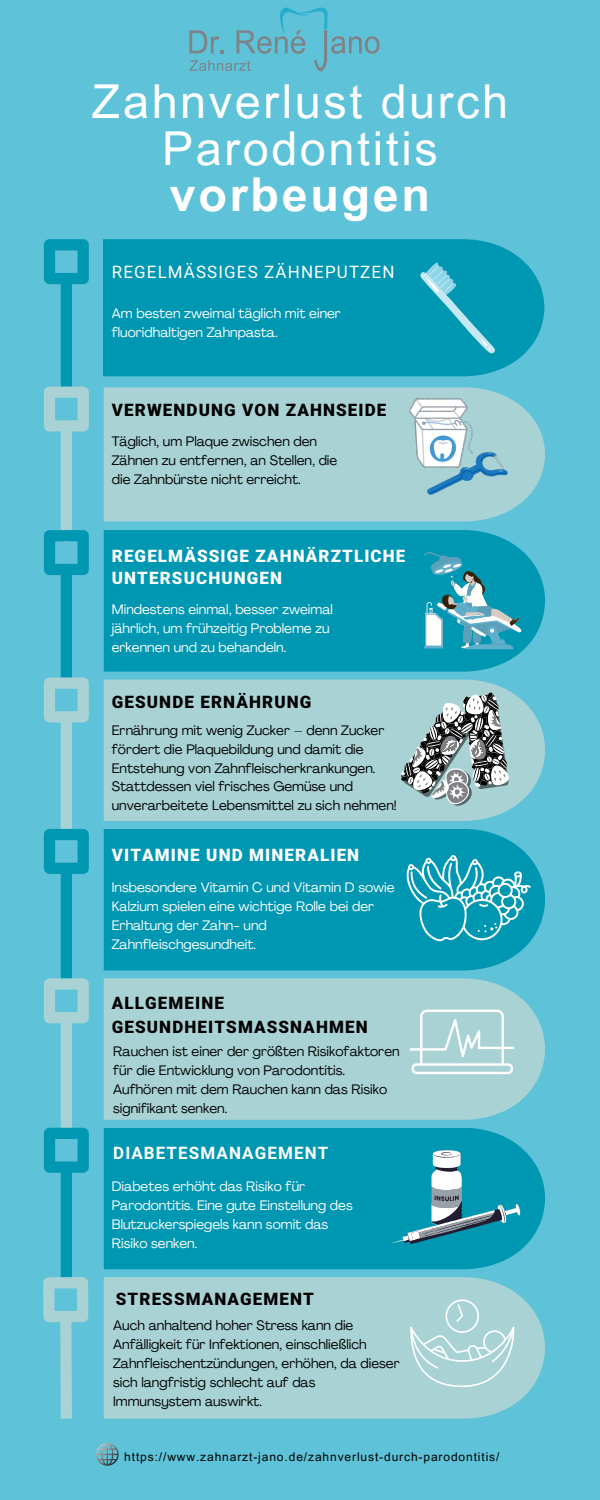
<style>
.page{position:relative;width:600px;height:1500px;background:#5ec2d9}
.page>*{position:absolute;margin:0;border:0;box-sizing:border-box;transform-origin:0 0}
.t1{font:46.8px/46.5px "Arial MT Pro";letter-spacing:.055em;color:#fff;text-align:center}
.t2{font:900 17px/23.2px "Mardoto";letter-spacing:.065em;color:#000}
.t3{font:900 17px/21.8px "Mardoto";letter-spacing:.065em;color:#fff}
.t4{font:17px "Mardoto";letter-spacing:.065em;color:#fff}
.t5{font:700 17px "Mardoto";letter-spacing:.065em;color:#fff}
.t6{font:13.6px/18.9px "Agrandir";color:#000}
.t7{font:13.6px/18.9px "Agrandir";color:#fff}
.t8{font:12px "Arial MT Pro";letter-spacing:.075em;color:#000}
.s1{font-weight:700}
</style>
<div class="page">
<div style="left:61px;top:284px;width:11px;height:103px;background:#0097b2"></div>
<div style="left:44px;top:239px;width:45px;height:45px;border:11px solid #0097b2"></div>
<div style="left:61px;top:432px;width:11px;height:104px;background:#a8d2d4"></div>
<div style="left:44px;top:387px;width:45px;height:45px;border:11px solid #a8d2d4"></div>
<div style="left:61px;top:575px;width:11px;height:103px;background:#0097b2"></div>
<div style="left:44px;top:530px;width:45px;height:45px;border:11px solid #0097b2"></div>
<div style="left:61px;top:722px;width:11px;height:105px;background:#a8d2d4"></div>
<div style="left:44px;top:677px;width:45px;height:45px;border:11px solid #a8d2d4"></div>
<div style="left:61px;top:874px;width:11px;height:103px;background:#0097b2"></div>
<div style="left:44px;top:829px;width:45px;height:45px;border:11px solid #0097b2"></div>
<div style="left:61px;top:1023px;width:11px;height:105px;background:#a8d2d4"></div>
<div style="left:44px;top:978px;width:45px;height:45px;border:11px solid #a8d2d4"></div>
<div style="left:61px;top:1173px;width:11px;height:102px;background:#0097b2"></div>
<div style="left:44px;top:1128px;width:45px;height:45px;border:11px solid #0097b2"></div>
<svg style="left:55px;top:1322px;width:18px;height:97px"></svg>
<div style="left:43px;top:1277px;width:45px;height:45px;border:11px solid #a8d2d4"></div>
<div style="left:103px;top:239px;width:441px;height:137px;background:#0097b2"></div>
<div style="left:104px;top:387px;width:441px;height:135px;background:#a8d2d4"></div>
<div style="left:104px;top:530px;width:441px;height:142px;background:#0097b2"></div>
<div style="left:104px;top:680px;width:441px;height:141px;background:#a8d2d4"></div>
<div style="left:104px;top:829px;width:441px;height:141px;background:#0097b2"></div>
<div style="left:104px;top:978px;width:441px;height:142px;background:#a8d2d4"></div>
<div style="left:104px;top:1128px;width:441px;height:141px;background:#0097b2"></div>
<div style="left:104px;top:1277px;width:441px;height:142px;background:#a8d2d4"></div>
<svg style="left:410px;top:1010px;width:104px;height:64px"></svg>
<svg style="left:96px;top:1443px;width:22px;height:22px"></svg>
<svg style="left:189px;top:8px;width:191px;height:64px"></svg>
<svg style="left:420px;top:262px;width:76px;height:93px"></svg>
<img style="left:410px;top:398px;width:97px;height:96px">
<svg style="left:418px;top:546px;width:108px;height:108px"></svg>
<svg style="left:406px;top:855px;width:125px;height:86px"></svg>
<svg style="left:401px;top:692px;width:109px;height:114px"></svg>
<svg style="left:391px;top:1150px;width:129px;height:94px"></svg>
<svg style="left:410px;top:1299px;width:104px;height:88px"></svg>
<h4 class="t1" style="left:92px;top:85px;width:418px">Zahnverlust durch<br>Parodontitis <span class="s1">vorbeugen</span></h4>
<p class="t4" style="left:112px;top:262px;width:284px">REGELMÄSSIGES ZÄHNEPUTZEN</p>
<h2 class="t7" style="left:112px;top:305px;width:231px">Am besten zweimal täglich mit einer fluoridhaltigen Zahnpasta.</h2>
<p class="t2" style="left:112px;top:399px;width:276px">VERWENDUNG VON ZAHNSEIDE</p>
<p class="t6" style="left:112px;top:434px;width:227px">Täglich, um Plaque zwischen den<br>Zähnen zu entfernen, an Stellen, die die Zahnbürste nicht erreicht.</p>
<p class="t3" style="left:112px;top:545px;width:295px">REGELMÄSSIGE ZAHNÄRZTLICHE<br>UNTERSUCHUNGEN</p>
<h4 class="t7" style="left:112px;top:601px;width:223px">Mindestens einmal, besser zweimal jährlich, um frühzeitig Probleme zu erkennen und zu behandeln.</h4>
<h2 class="t2" style="left:112px;top:690px;width:201px">GESUNDE ERNÄHRUNG</h2>
<h4 class="t6" style="left:112px;top:722px;width:286px">Ernährung mit wenig Zucker – denn Zucker fördert die Plaquebildung und damit die Entstehung von Zahnfleischerkrankungen.<br>Stattdessen viel frisches Gemüse und unverarbeitete Lebensmittel zu sich nehmen!</h4>
<h4 class="t3" style="left:112px;top:844px;width:249px">VITAMINE UND MINERALIEN</h4>
<h2 class="t7" style="left:112px;top:880px;width:284px">Insbesondere Vitamin C und Vitamin D sowie Kalzium spielen eine wichtige Rolle bei der Erhaltung der Zahn- und Zahnfleischgesundheit.</h2>
<p class="t2" style="left:112px;top:992px;width:257px">ALLGEMEINE<br>GESUNDHEITSMASSNAHMEN</p>
<p class="t6" style="left:113px;top:1043px;width:288px">Rauchen ist einer der größten Risikofaktoren für die Entwicklung von Parodontitis.<br>Aufhören mit dem Rauchen kann das Risiko signifikant senken.</p>
<h1 class="t5" style="left:113px;top:1143px;width:217px">DIABETESMANAGEMENT</h1>
<h4 class="t7" style="left:112px;top:1178px;width:242px">Diabetes erhöht das Risiko für<br>Parodontitis. Eine gute Einstellung des<br>Blutzuckerspiegels kann somit das<br>Risiko senken.</h4>
<p class="t2" style="left:116px;top:1288px;width:200px">STRESSMANAGEMENT</p>
<p class="t6" style="left:113px;top:1317px;width:288px">Auch anhaltend hoher Stress kann die Anfälligkeit für Infektionen, einschließlich Zahnfleischentzündungen, erhöhen, da dieser sich langfristig schlecht auf das Immunsystem auswirkt.</p>
<h4 class="t8" style="left:124px;top:1452px;width:377px">https://www.zahnarzt-jano.de/zahnverlust-durch-parodontitis/</h4>
</div>
